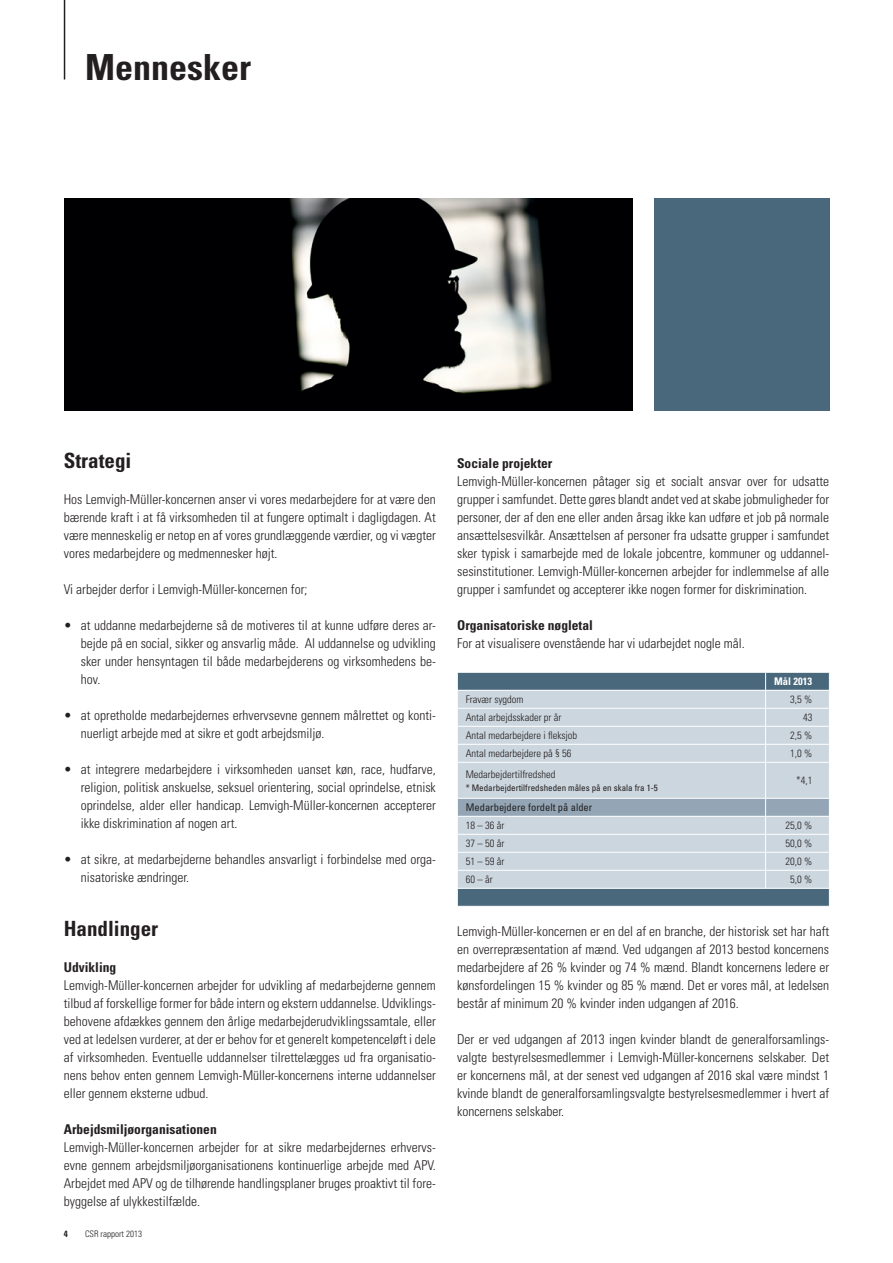
<style>
.page{position:relative;width:893px;height:1263px;background:#fff}
.page>*{position:absolute;margin:0;border:0;box-sizing:border-box;transform-origin:0 0}
.t1{font:700 condensed 36px "Univers LT";color:#231f20}
.t2{font:700 condensed 21px "Univers LT";color:#231f20}
.t3{font:300 condensed 13.5px/18px "Univers LT";color:#231f20;text-align:justify}
.t4{font:700 condensed 13.5px "Univers LT";color:#231f20}
.t5{font:300 condensed 10.5px "Univers LT";color:#231f20}
.t6{font:condensed 10.5px "Univers LT";color:#231f20}
.t7{font:700 condensed 10.5px "Univers LT";color:#fff}
.t8{font:condensed 9px "Univers LT";color:#231f20}
.t9{font:300 condensed 9px "Univers LT";color:#231f20}
.t10{font:700 condensed 9px "Univers LT";color:#231f20}
</style>
<div class="page">
<div style="left:458px;top:673px;width:371px;height:17px;background:#49687b"></div>
<div style="left:458px;top:691px;width:371px;height:107px;background:#ccd6de"></div>
<hr style="left:457px;top:708px;width:309px;height:1px;background:#fff">
<hr style="left:766px;top:708px;width:64px;height:1px;background:#fff">
<hr style="left:457px;top:726px;width:309px;height:1px;background:#fff">
<hr style="left:766px;top:726px;width:64px;height:1px;background:#fff">
<hr style="left:457px;top:744px;width:309px;height:1px;background:#fff">
<svg style="left:457px;top:672px;width:1px;height:18px"></svg>
<hr style="left:766px;top:744px;width:64px;height:1px;background:#fff">
<svg style="left:765px;top:672px;width:1px;height:90px"></svg>
<hr style="left:765px;top:762px;width:1px;height:36px;background:#fff">
<svg style="left:457px;top:798px;width:373px;height:108px;background:#b2bfca"></svg>
<hr style="left:457px;top:762px;width:309px;height:1px;background:#fff">
<hr style="left:766px;top:762px;width:64px;height:1px;background:#fff">
<div style="left:654px;top:198px;width:175px;height:213px;background:#49687b"></div>
<img style="left:64px;top:198px;width:568px;height:213px">
<hr style="left:64px;top:0;width:1px;height:80px;background:#231f20">
<h1 class="t1" style="left:85px;top:45px;width:167px">Mennesker</h1>
<h2 class="t2" style="left:64px;top:448px;width:69px">Strategi</h2>
<p class="t3" style="left:64px;top:490px;width:374px">Hos Lemvigh-Müller-koncernen anser vi vores medarbejdere for at være den bærende kraft i at få virksomheden til at fungere optimalt i dagligdagen. At være menneskelig er netop en af vores grundlæggende værdier, og vi vægter vores medarbejdere og medmennesker højt.</p>
<p class="t3" style="left:64px;top:580px;width:245px">Vi arbejder derfor i Lemvigh-Müller-koncernen for;</p>
<p class="t3" style="left:81px;top:616px;width:357px;text-indent:-17px">• at uddanne medarbejderne så de motiveres til at kunne udføre deres ar&shy;bejde på en social, sikker og ansvarlig måde. Al uddannelse og udvikling sker under hensyntagen til både medarbejderens og virksomhedens be&shy;hov.</p>
<p class="t3" style="left:81px;top:706px;width:357px;text-indent:-17px">• at opretholde medarbejdernes erhvervsevne gennem målrettet og konti&shy;nuerligt arbejde med at sikre et godt arbejdsmiljø.</p>
<p class="t3" style="left:81px;top:760px;width:357px;text-indent:-17px">• at integrere medarbejdere i virksomheden uanset køn, race, hudfarve, religion, politisk anskuelse, seksuel orientering, social oprindelse, etnisk oprindelse, alder eller handicap. Lemvigh-Müller-koncernen accepterer ikke diskrimination af nogen art.</p>
<p class="t3" style="left:81px;top:850px;width:357px;text-indent:-17px">• at sikre, at medarbejderne behandles ansvarligt i forbindelse med orga&shy;nisatoriske ændringer.</p>
<h2 class="t2" style="left:64px;top:916px;width:96px">Handlinger</h2>
<p class="t4" style="left:64px;top:959px;width:54px">Udvikling</p>
<p class="t3" style="left:64px;top:976px;width:374px">Lemvigh-Müller-koncernen arbejder for udvikling af medarbejderne gennem tilbud af forskellige former for både intern og ekstern uddannelse. Udviklings&shy;behovene afdækkes gennem den årlige medarbejderudviklingssamtale, eller ved at ledelsen vurderer, at der er behov for et generelt kompetenceløft i dele af virksomheden. Eventuelle uddannelser tilrettelægges ud fra organisatio&shy;nens behov enten gennem Lemvigh-Müller-koncernens interne uddannelser eller gennem eksterne udbud.</p>
<p class="t4" style="left:64px;top:1121px;width:154px">Arbejdsmiljøorganisationen</p>
<p class="t3" style="left:64px;top:1138px;width:374px">Lemvigh-Müller-koncernen arbejder for at sikre medarbejdernes erhvervs&shy;evne gennem arbejdsmiljøorganisationens kontinuerlige arbejde med APV.<br>Arbejdet med APV og de tilhørende handlingsplaner bruges proaktivt til fore&shy;byggelse af ulykkestilfælde.</p>
<p class="t10" style="left:64px;top:1229px;width:5px">4</p>
<p class="t9" style="left:85px;top:1229px;width:58px">CSR rapport 2013</p>
<p class="t4" style="left:457px;top:455px;width:97px">Sociale projekter</p>
<p class="t3" style="left:457px;top:472px;width:374px">Lemvigh-Müller-koncernen påtager sig et socialt ansvar over for udsatte grupper i samfundet. Dette gøres blandt andet ved at skabe jobmuligheder for personer, der af den ene eller anden årsag ikke kan udføre et job på normale ansættelsesvilkår. Ansættelsen af personer fra udsatte grupper i samfundet sker typisk i samarbejde med de lokale jobcentre, kommuner og uddannel&shy;sesinstitutioner. Lemvigh-Müller-koncernen arbejder for indlemmelse af alle grupper i samfundet og accepterer ikke nogen former for diskrimination.</p>
<p class="t4" style="left:457px;top:617px;width:137px">Organisatoriske nøgletal</p>
<p class="t3" style="left:457px;top:634px;width:289px">For at visualisere ovenstående har vi udarbejdet nogle mål.</p>
<p class="t7" style="left:774px;top:675px;width:39px">Mål 2013</p>
<p class="t5" style="left:466px;top:693px;width:59px">Fravær sygdom</p>
<p class="t5" style="left:790px;top:693px;width:24px">3,5 %</p>
<p class="t5" style="left:466px;top:711px;width:97px">Antal arbejdsskader pr år</p>
<p class="t5" style="left:803px;top:711px;width:11px">43</p>
<p class="t5" style="left:466px;top:729px;width:113px">Antal medarbejdere i fleksjob</p>
<p class="t5" style="left:790px;top:729px;width:24px">2,5 %</p>
<p class="t5" style="left:466px;top:747px;width:107px">Antal medarbejdere på § 56</p>
<p class="t5" style="left:790px;top:747px;width:24px">1,0 %</p>
<p class="t5" style="left:466px;top:768px;width:91px">Medarbejdertilfredshed</p>
<p class="t8" style="left:466px;top:782px;width:193px">* Medarbejdertilfredsheden måles på en skala fra 1-5</p>
<p class="t5" style="left:796px;top:774px;width:18px">*4,1</p>
<p class="t6" style="left:466px;top:801px;width:128px">Medarbejdere fordelt på alder</p>
<p class="t5" style="left:466px;top:819px;width:40px">18 – 36 år</p>
<p class="t5" style="left:785px;top:819px;width:28px">25,0 %</p>
<p class="t5" style="left:466px;top:837px;width:40px">37 – 50 år</p>
<p class="t5" style="left:785px;top:837px;width:28px">50,0 %</p>
<p class="t5" style="left:466px;top:855px;width:40px">51 – 59 år</p>
<p class="t5" style="left:785px;top:855px;width:28px">20,0 %</p>
<p class="t5" style="left:466px;top:873px;width:28px">60 – år</p>
<p class="t5" style="left:790px;top:873px;width:24px">5,0 %</p>
<p class="t3" style="left:457px;top:922px;width:374px">Lemvigh-Müller-koncernen er en del af en branche, der historisk set har haft en overrepræsentation af mænd. Ved udgangen af 2013 bestod koncernens medarbejdere af 26 % kvinder og 74 % mænd. Blandt koncernens ledere er kønsfordelingen 15 % kvinder og 85 % mænd. Det er vores mål, at ledelsen består af minimum 20 % kvinder inden udgangen af 2016.</p>
<p class="t3" style="left:457px;top:1030px;width:374px">Der er ved udgangen af 2013 ingen kvinder blandt de generalforsamlings&shy;valgte bestyrelsesmedlemmer i Lemvigh-Müller-koncernens selskaber. Det er koncernens mål, at der senest ved udgangen af 2016 skal være mindst 1 kvinde blandt de generalforsamlingsvalgte bestyrelsesmedlemmer i hvert af koncernens selskaber.</p>
</div>
